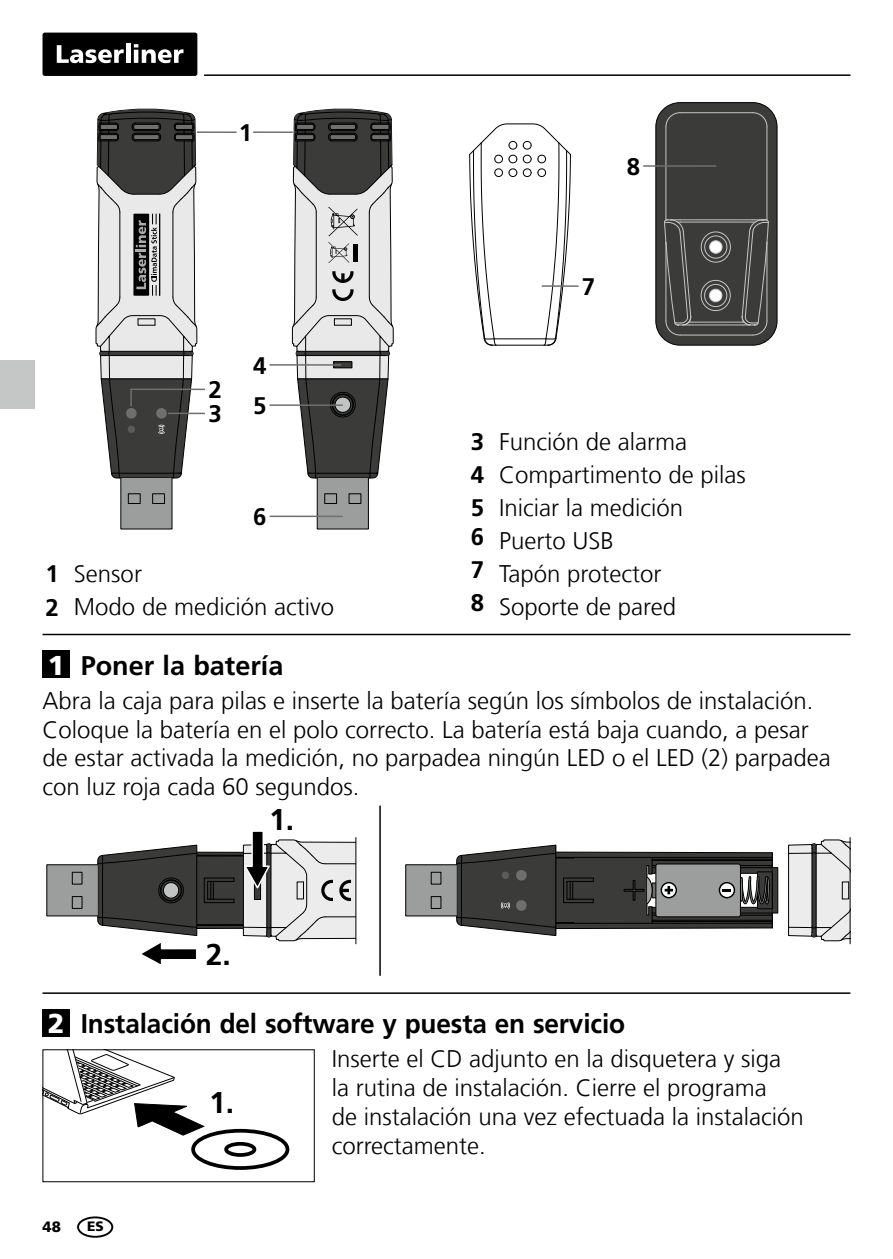
<style>
.page{position:relative;width:893px;height:1259px;background:#fff}
.page>*{position:absolute;margin:0;border:0;box-sizing:border-box;transform-origin:0 0}
.t1{font:700 30px "Frutiger LT Com";color:#000}
.t2{font:900 27.3px "Frutiger LT Com";color:#fff}
.t3{font:700 27px "Frutiger LT Com";letter-spacing:-.005em;color:#000}
.t4{font:300 24px/28.8px "Frutiger LT Com";color:#000}
.t5{font:700 24px/33px "Frutiger LT Com";color:#000}
.t6{font:900 15px "Frutiger LT Com";color:#000}
.t7{font:900 13.5px "Frutiger LT Com";color:#000}
</style>
<div class="page">
<hr style="left:204px;top:74px;width:646px;height:2px;background:#000">
<div style="left:43px;top:33px;width:154px;height:43px;background:#000;border-radius:2px"></div>
<svg style="left:57px;top:45px;width:67px;height:18px"></svg>
<hr style="left:126px;top:44px;width:4px;height:19px;background:#fff">
<svg style="left:134px;top:44px;width:50px;height:19px"></svg>
<svg style="left:773px;top:867px;width:5px;height:46px"></svg>
<svg style="left:788px;top:838px;width:62px;height:104px;background:#cdcdce"></svg>
<hr style="left:788px;top:852px;width:24px;height:2px;background:#000">
<div style="left:405px;top:864px;width:52px;height:52px;background:#9c9d9d;border:1px solid #000"></div>
<div style="left:431px;top:872px;width:10px;height:12px;border:1px solid #000"></div>
<div style="left:431px;top:896px;width:10px;height:13px;border:1px solid #000"></div>
<div style="left:317px;top:477px;width:52px;height:52px;background:#9c9d9d;border:1px solid #000"></div>
<div style="left:324px;top:493px;width:13px;height:11px;border:1px solid #000"></div>
<div style="left:349px;top:493px;width:12px;height:11px;border:1px solid #000"></div>
<svg style="left:292px;top:108px;width:102px;height:370px;background:#939393"></svg>
<div style="left:334px;top:362px;width:18px;height:6px;background:#3b3b3a"></div>
<div style="left:334px;top:361px;width:18px;height:7px;border:1px solid #000"></div>
<div style="left:120px;top:477px;width:52px;height:52px;background:#9c9d9d"></div>
<div style="left:128px;top:493px;width:13px;height:11px;border:1px solid #000"></div>
<div style="left:152px;top:493px;width:13px;height:11px;border:1px solid #000"></div>
<hr style="left:43px;top:634px;width:807px;height:1px;background:#000">
<svg style="left:95px;top:108px;width:102px;height:370px;background:#8f8f8e"></svg>
<hr style="left:130px;top:388px;width:75px;height:2px;background:#6f6f6e">
<hr style="left:168px;top:413px;width:37px;height:1px;background:#6f6f6e">
<hr style="left:270px;top:404px;width:73px;height:2px;background:#6f6f6e">
<hr style="left:270px;top:515px;width:73px;height:2px;background:#6f6f6e">
<hr style="left:270px;top:364px;width:71px;height:2px;background:#6f6f6e">
<hr style="left:197px;top:131px;width:40px;height:2px;background:#6f6f6e">
<hr style="left:253px;top:131px;width:40px;height:2px;background:#6f6f6e">
<div style="left:656px;top:103px;width:121px;height:242px;background:#3b3b3a;border-radius:24px"></div>
<div style="left:656px;top:102px;width:121px;height:243px;border:1px solid #000;border-radius:24px"></div>
<hr style="left:680px;top:112px;width:73px;height:1px;background:#c5c6c6">
<hr style="left:665px;top:127px;width:1px;height:93px;background:#c5c6c6">
<svg style="left:665px;top:112px;width:16px;height:16px"></svg>
<svg style="left:752px;top:112px;width:16px;height:16px"></svg>
<hr style="left:766px;top:127px;width:1px;height:93px;background:#c5c6c6">
<svg style="left:664px;top:219px;width:105px;height:117px"></svg>
<svg style="left:469px;top:123px;width:102px;height:223px"></svg>
<hr style="left:542px;top:285px;width:37px;height:2px;background:#6f6f6e">
<hr style="left:643px;top:165px;width:73px;height:2px;background:#6f6f6e">
<div style="left:43px;top:651px;width:27px;height:27px;background:#000"></div>
<div style="left:46px;top:864px;width:52px;height:52px;background:#9c9d9d"></div>
<div style="left:72px;top:872px;width:10px;height:12px;border:1px solid #000"></div>
<div style="left:72px;top:896px;width:10px;height:13px;border:1px solid #000"></div>
<hr style="left:850px;top:837px;width:1px;height:107px;background:#000">
<hr style="left:379px;top:805px;width:2px;height:170px;background:#000">
<div style="left:43px;top:1009px;width:27px;height:27px;background:#000"></div>
<svg style="left:45px;top:1051px;width:160px;height:84px"></svg>
<div style="left:191px;top:1129px;width:98px;height:41px;border:4px solid #000;border-radius:50%"></div>
<div style="left:224px;top:1142px;width:32px;height:14px;border:4px solid #000;border-radius:50%"></div>
<hr style="left:43px;top:992px;width:807px;height:2px;background:#000">
<svg style="left:97px;top:831px;width:259px;height:133px"></svg>
<svg style="left:456px;top:844px;width:317px;height:92px"></svg>
<div style="left:77px;top:1216px;width:36px;height:21px;border:2px solid #000;border-radius:50%"></div>
<div style="left:0;top:360px;width:34px;height:49px;background:#c5c6c6"></div>
<p class="t5" style="left:239px;top:116px;width:15px">1</p>
<p class="t5" style="left:208px;top:378px;width:15px;line-height:24px">2<br>3</p>
<p class="t5" style="left:253px;top:349px;width:15px">4</p>
<p class="t5" style="left:253px;top:389px;width:15px">5</p>
<p class="t5" style="left:253px;top:500px;width:15px">6</p>
<p class="t5" style="left:46px;top:558px;width:15px">1<br>2</p>
<p class="t4" style="left:74px;top:558px;width:262px;line-height:33px">Sensor<br>Modo de medición activo</p>
<p class="t2" style="left:48px;top:648px;width:18px">1</p>
<p class="t3" style="left:81px;top:649px;width:204px">Poner la batería</p>
<p class="t5" style="left:627px;top:150px;width:15px">8</p>
<p class="t5" style="left:582px;top:270px;width:15px">7</p>
<p class="t5" style="left:471px;top:425px;width:15px;text-align:justify">3<br>4<br>5</p>
<p class="t5" style="left:471px;top:520px;width:15px;text-align:justify">6<br>7<br>8</p>
<p class="t4" style="left:499px;top:425px;width:248px;line-height:33px">Función de alarma<br>Compartimento de pilas<br>Iniciar la medición<br>Puerto USB<br>Tapón protector<br>Soporte de pared</p>
<p class="t4" style="left:43px;top:686px;width:790px">Abra la caja para pilas e inserte la batería según los símbolos de instalación.<br>Coloque la batería en el polo correcto. La batería está baja cuando, a pesar de estar activada la medición, no parpadea ningún LED o el LED (2) parpadea con luz roja cada 60 segundos.</p>
<p class="t1" style="left:269px;top:802px;width:27px">1.</p>
<p class="t2" style="left:48px;top:1007px;width:18px">2</p>
<p class="t1" style="left:206px;top:936px;width:27px">2.</p>
<p class="t3" style="left:81px;top:1008px;width:546px">Instalación del software y puesta en servicio</p>
<p class="t1" style="left:209px;top:1084px;width:27px">1.</p>
<p class="t4" style="left:332px;top:1045px;width:474px">Inserte el CD adjunto en la disquetera y siga la rutina de instalación. Cierre el programa<br>de instalación una vez efectuada la instalación correctamente.</p>
<p class="t6" style="left:43px;top:1217px;width:20px">48</p>
<p class="t7" style="left:87px;top:1218px;width:18px">ES</p>
</div>
